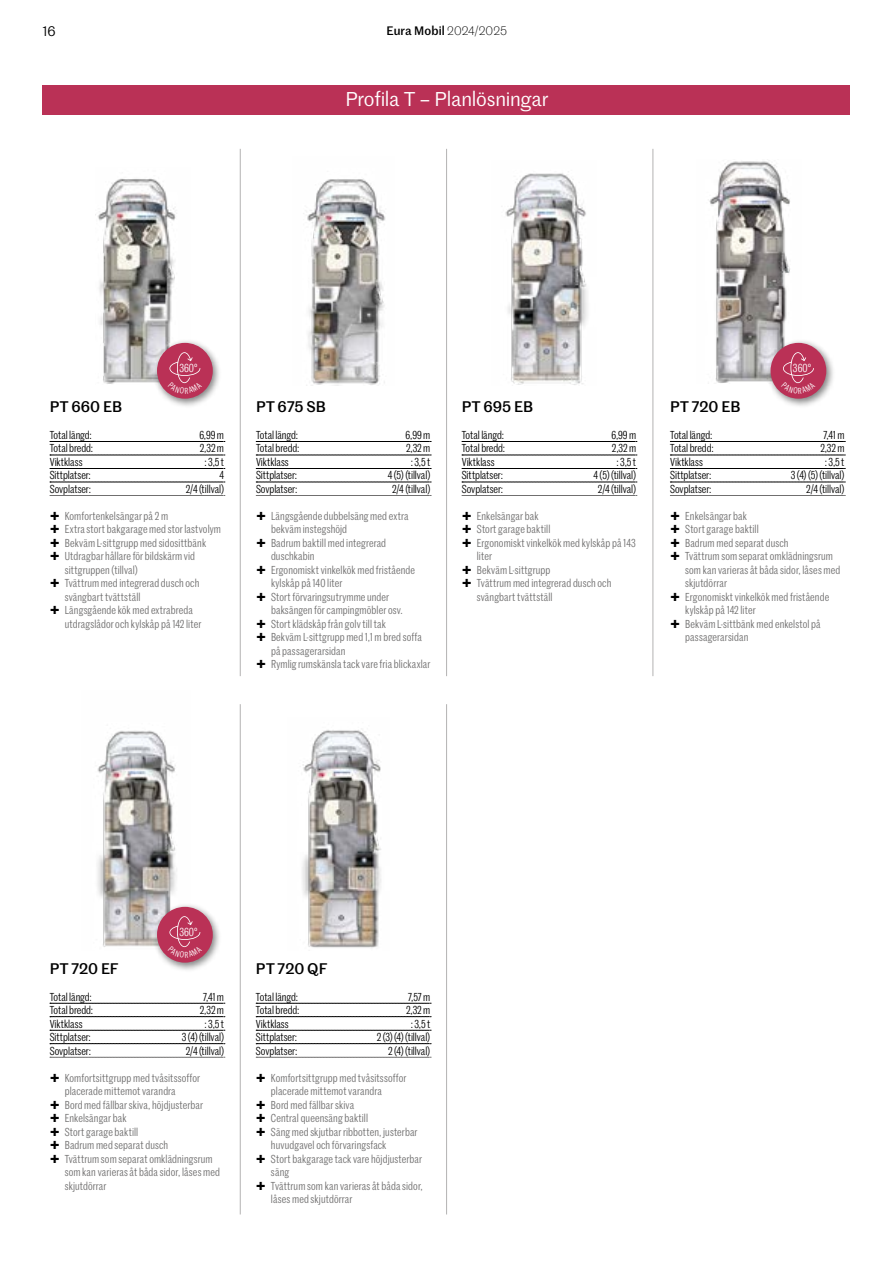
<style>
.page{position:relative;width:893px;height:1263px;background:#fff}
.page>*{position:absolute;margin:0;border:0;box-sizing:border-box;transform-origin:0 0}
.t1{font:19.5px "Marr Sans";letter-spacing:-.015em;color:#fff}
.t2{font:500 15px "Marr Sans";letter-spacing:.005em;color:#000}
.t3{font:13.5px "Marr Sans";color:#000}
.t4{font:500 12px "Marr Sans";letter-spacing:.01em;color:#000}
.t5{font:11.25px/13.5px "Marr Sans Cond";letter-spacing:.01em;color:#706f6f}
.t6{font:11.25px "Marr Sans Cond";letter-spacing:-.005em;color:#000}
.t7{font:11.25px "Marr Sans Cond";letter-spacing:.005em;color:#fff}
.s1{font-weight:300}
</style>
<div class="page">
<hr style="left:240px;top:149px;width:1px;height:527px;background:#b3b2b2">
<hr style="left:653px;top:149px;width:1px;height:527px;background:#b3b2b2">
<hr style="left:446px;top:149px;width:1px;height:527px;background:#b3b2b2">
<img style="left:709px;top:161px;width:81px;height:222px">
<img style="left:505px;top:171px;width:83px;height:214px">
<img style="left:95px;top:178px;width:81px;height:206px">
<img style="left:303px;top:179px;width:83px;height:206px">
<div style="left:153px;top:339px;width:69px;height:69px;background:#000;opacity:.5"></div>
<div style="left:157px;top:343px;width:56px;height:56px;background:#ba3156;border-radius:50%"></div>
<div style="left:766px;top:339px;width:69px;height:69px;background:#000;opacity:.5"></div>
<div style="left:770px;top:343px;width:56px;height:56px;background:#ba3156;border-radius:50%"></div>
<img style="left:97px;top:730px;width:80px;height:217px">
<div style="left:153px;top:903px;width:69px;height:69px;background:#000;opacity:.5"></div>
<div style="left:157px;top:907px;width:56px;height:56px;background:#ba3156;border-radius:50%"></div>
<hr style="left:240px;top:704px;width:1px;height:510px;background:#b3b2b2">
<hr style="left:446px;top:704px;width:1px;height:510px;background:#b3b2b2">
<img style="left:302px;top:730px;width:79px;height:218px">
<div style="left:43px;top:85px;width:807px;height:30px;background:#ba3156"></div>
<svg style="left:50px;top:441px;width:175px;height:1px"></svg>
<svg style="left:50px;top:455px;width:175px;height:1px"></svg>
<svg style="left:50px;top:468px;width:175px;height:1px"></svg>
<svg style="left:50px;top:482px;width:175px;height:1px"></svg>
<svg style="left:50px;top:495px;width:175px;height:1px"></svg>
<svg style="left:670px;top:441px;width:175px;height:1px"></svg>
<svg style="left:670px;top:455px;width:175px;height:1px"></svg>
<svg style="left:670px;top:468px;width:175px;height:1px"></svg>
<svg style="left:670px;top:482px;width:175px;height:1px"></svg>
<svg style="left:670px;top:495px;width:175px;height:1px"></svg>
<svg style="left:256px;top:441px;width:175px;height:1px"></svg>
<svg style="left:256px;top:455px;width:175px;height:1px"></svg>
<svg style="left:256px;top:468px;width:175px;height:1px"></svg>
<svg style="left:256px;top:482px;width:175px;height:1px"></svg>
<svg style="left:256px;top:495px;width:175px;height:1px"></svg>
<svg style="left:462px;top:441px;width:175px;height:1px"></svg>
<svg style="left:462px;top:455px;width:175px;height:1px"></svg>
<svg style="left:462px;top:468px;width:175px;height:1px"></svg>
<svg style="left:462px;top:482px;width:175px;height:1px"></svg>
<svg style="left:462px;top:495px;width:175px;height:1px"></svg>
<svg style="left:50px;top:1003px;width:175px;height:1px"></svg>
<svg style="left:50px;top:1016px;width:175px;height:1px"></svg>
<svg style="left:50px;top:1030px;width:175px;height:1px"></svg>
<svg style="left:50px;top:1043px;width:175px;height:1px"></svg>
<svg style="left:50px;top:1057px;width:175px;height:1px"></svg>
<svg style="left:256px;top:1003px;width:175px;height:1px"></svg>
<svg style="left:256px;top:1016px;width:175px;height:1px"></svg>
<svg style="left:256px;top:1030px;width:175px;height:1px"></svg>
<svg style="left:256px;top:1043px;width:175px;height:1px"></svg>
<svg style="left:256px;top:1057px;width:175px;height:1px"></svg>
<svg style="left:168px;top:352px;width:34px;height:42px"></svg>
<svg style="left:781px;top:352px;width:34px;height:42px"></svg>
<svg style="left:168px;top:916px;width:34px;height:42px"></svg>
<p class="t3" style="left:42px;top:22px;width:15px">16</p>
<p class="t4" style="left:386px;top:22px;width:122px">Eura Mobil <span class="s1">2024/2025</span></p>
<h1 class="t1" style="left:345px;top:85px;width:205px">Profila T – Planlösningar</h1>
<p class="t7" style="left:179px;top:360px;width:20px">360°</p>
<p class="t7" style="left:793px;top:360px;width:20px">360°</p>
<h2 class="t2" style="left:50px;top:395px;width:74px">PT 660 EB</h2>
<p class="t6" style="left:50px;top:427px;width:44px">Total längd:</p>
<p class="t6" style="left:199px;top:427px;width:26px">6,99 m</p>
<p class="t6" style="left:50px;top:440px;width:45px">Total bredd:</p>
<p class="t6" style="left:200px;top:440px;width:26px">2,32 m</p>
<p class="t6" style="left:50px;top:454px;width:34px">Viktklass</p>
<p class="t6" style="left:205px;top:454px;width:21px">: 3,5 t</p>
<p class="t6" style="left:50px;top:467px;width:43px">Sittplatser:</p>
<p class="t6" style="left:219px;top:467px;width:6px">4</p>
<p class="t6" style="left:50px;top:481px;width:43px">Sovplatser:</p>
<p class="t6" style="left:186px;top:481px;width:40px">2/4 (tillval)</p>
<p class="t5" style="left:65px;top:508px;width:158px">Komfortenkelsängar på 2 m<br>Extra stort bakgarage med stor lastvolym<br>Bekväm L-sittgrupp med sidosittbänk<br>Utdragbar hållare för bildskärm vid sittgruppen (tillval)<br>Tvättrum med integrerad dusch och svängbart tvättställ<br>Längsgående kök med extrabreda utdragslådor och kylskåp på 142 liter</p>
<h2 class="t2" style="left:256px;top:395px;width:71px">PT 675 SB</h2>
<p class="t6" style="left:256px;top:427px;width:44px">Total längd:</p>
<p class="t6" style="left:406px;top:427px;width:26px">6,99 m</p>
<p class="t6" style="left:256px;top:440px;width:45px">Total bredd:</p>
<p class="t6" style="left:406px;top:440px;width:26px">2,32 m</p>
<p class="t6" style="left:256px;top:454px;width:34px">Viktklass</p>
<p class="t6" style="left:411px;top:454px;width:21px">: 3,5 t</p>
<p class="t6" style="left:256px;top:467px;width:43px">Sittplatser:</p>
<p class="t6" style="left:388px;top:467px;width:44px">4 (5) (tillval)</p>
<p class="t6" style="left:256px;top:481px;width:43px">Sovplatser:</p>
<p class="t6" style="left:392px;top:481px;width:40px">2/4 (tillval)</p>
<p class="t5" style="left:271px;top:508px;width:161px">Längsgående dubbelsäng med extra bekväm instegshöjd<br>Badrum baktill med integrerad duschkabin<br>Ergonomiskt vinkelkök med fristående kylskåp på 140 liter<br>Stort förvaringsutrymme under baksängen för campingmöbler osv.<br>Stort klädskåp från golv till tak<br>Bekväm L-sittgrupp med 1,1 m bred soffa på passagerarsidan<br>Rymlig rumskänsla tack vare fria blickaxlar</p>
<h2 class="t2" style="left:462px;top:395px;width:73px">PT 695 EB</h2>
<p class="t6" style="left:462px;top:427px;width:44px">Total längd:</p>
<p class="t6" style="left:611px;top:427px;width:26px">6,99 m</p>
<p class="t6" style="left:462px;top:440px;width:45px">Total bredd:</p>
<p class="t6" style="left:612px;top:440px;width:26px">2,32 m</p>
<p class="t6" style="left:462px;top:454px;width:34px">Viktklass</p>
<p class="t6" style="left:617px;top:454px;width:21px">: 3,5 t</p>
<p class="t6" style="left:462px;top:467px;width:43px">Sittplatser:</p>
<p class="t6" style="left:594px;top:467px;width:44px">4 (5) (tillval)</p>
<p class="t6" style="left:462px;top:481px;width:43px">Sovplatser:</p>
<p class="t6" style="left:598px;top:481px;width:40px">2/4 (tillval)</p>
<p class="t5" style="left:477px;top:508px;width:161px">Enkelsängar bak<br>Stort garage baktill<br>Ergonomiskt vinkelkök med kylskåp på 143 liter<br>Bekväm L-sittgrupp<br>Tvättrum med integrerad dusch och svängbart tvättställ</p>
<h2 class="t2" style="left:670px;top:395px;width:72px">PT 720 EB</h2>
<p class="t6" style="left:670px;top:427px;width:44px">Total längd:</p>
<p class="t6" style="left:823px;top:427px;width:23px">7,41 m</p>
<p class="t6" style="left:670px;top:440px;width:45px">Total bredd:</p>
<p class="t6" style="left:820px;top:440px;width:26px">2,32 m</p>
<p class="t6" style="left:670px;top:454px;width:34px">Viktklass</p>
<p class="t6" style="left:825px;top:454px;width:21px">: 3,5 t</p>
<p class="t6" style="left:670px;top:467px;width:43px">Sittplatser:</p>
<p class="t6" style="left:791px;top:467px;width:55px">3 (4) (5) (tillval)</p>
<p class="t6" style="left:670px;top:481px;width:43px">Sovplatser:</p>
<p class="t6" style="left:806px;top:481px;width:40px">2/4 (tillval)</p>
<p class="t5" style="left:685px;top:508px;width:157px">Enkelsängar bak<br>Stort garage baktill<br>Badrum med separat dusch<br>Tvättrum som separat omklädningsrum som kan varieras åt båda sidor, låses med skjutdörrar<br>Ergonomiskt vinkelkök med fristående kylskåp på 142 liter<br>Bekväm L-sittbänk med enkelstol på passagerarsidan</p>
<p class="t7" style="left:179px;top:924px;width:20px">360°</p>
<h2 class="t2" style="left:50px;top:957px;width:70px">PT 720 EF</h2>
<p class="t6" style="left:50px;top:989px;width:44px">Total längd:</p>
<p class="t6" style="left:203px;top:989px;width:23px">7,41 m</p>
<p class="t6" style="left:50px;top:1002px;width:45px">Total bredd:</p>
<p class="t6" style="left:200px;top:1002px;width:26px">2,32 m</p>
<p class="t6" style="left:50px;top:1016px;width:34px">Viktklass</p>
<p class="t6" style="left:205px;top:1016px;width:21px">: 3,5 t</p>
<p class="t6" style="left:50px;top:1029px;width:43px">Sittplatser:</p>
<p class="t6" style="left:182px;top:1029px;width:44px">3 (4) (tillval)</p>
<p class="t6" style="left:50px;top:1043px;width:43px">Sovplatser:</p>
<p class="t6" style="left:186px;top:1043px;width:40px">2/4 (tillval)</p>
<p class="t5" style="left:65px;top:1070px;width:157px">Komfortsittgrupp med tvåsitssoffor placerade mittemot varandra<br>Bord med fällbar skiva, höjdjusterbar<br>Enkelsängar bak<br>Stort garage baktill<br>Badrum med separat dusch<br>Tvättrum som separat omklädningsrum som kan varieras åt båda sidor, låses med skjutdörrar</p>
<h2 class="t2" style="left:256px;top:957px;width:73px">PT 720 QF</h2>
<p class="t6" style="left:256px;top:989px;width:44px">Total längd:</p>
<p class="t6" style="left:408px;top:989px;width:24px">7,57 m</p>
<p class="t6" style="left:256px;top:1002px;width:45px">Total bredd:</p>
<p class="t6" style="left:406px;top:1002px;width:26px">2,32 m</p>
<p class="t6" style="left:256px;top:1016px;width:34px">Viktklass</p>
<p class="t6" style="left:411px;top:1016px;width:21px">: 3,5 t</p>
<p class="t6" style="left:256px;top:1029px;width:43px">Sittplatser:</p>
<p class="t6" style="left:377px;top:1029px;width:55px">2 (3) (4) (tillval)</p>
<p class="t6" style="left:256px;top:1043px;width:43px">Sovplatser:</p>
<p class="t6" style="left:388px;top:1043px;width:44px">2 (4) (tillval)</p>
<p class="t5" style="left:271px;top:1070px;width:153px">Komfortsittgrupp med tvåsitssoffor placerade mittemot varandra<br>Bord med fällbar skiva<br>Central queensäng baktill<br>Säng med skjutbar ribbotten, justerbar huvudgavel och förvaringsfack<br>Stort bakgarage tack vare höjdjusterbar säng<br>Tvättrum som kan varieras åt båda sidor, låses med skjutdörrar</p>
</div>
